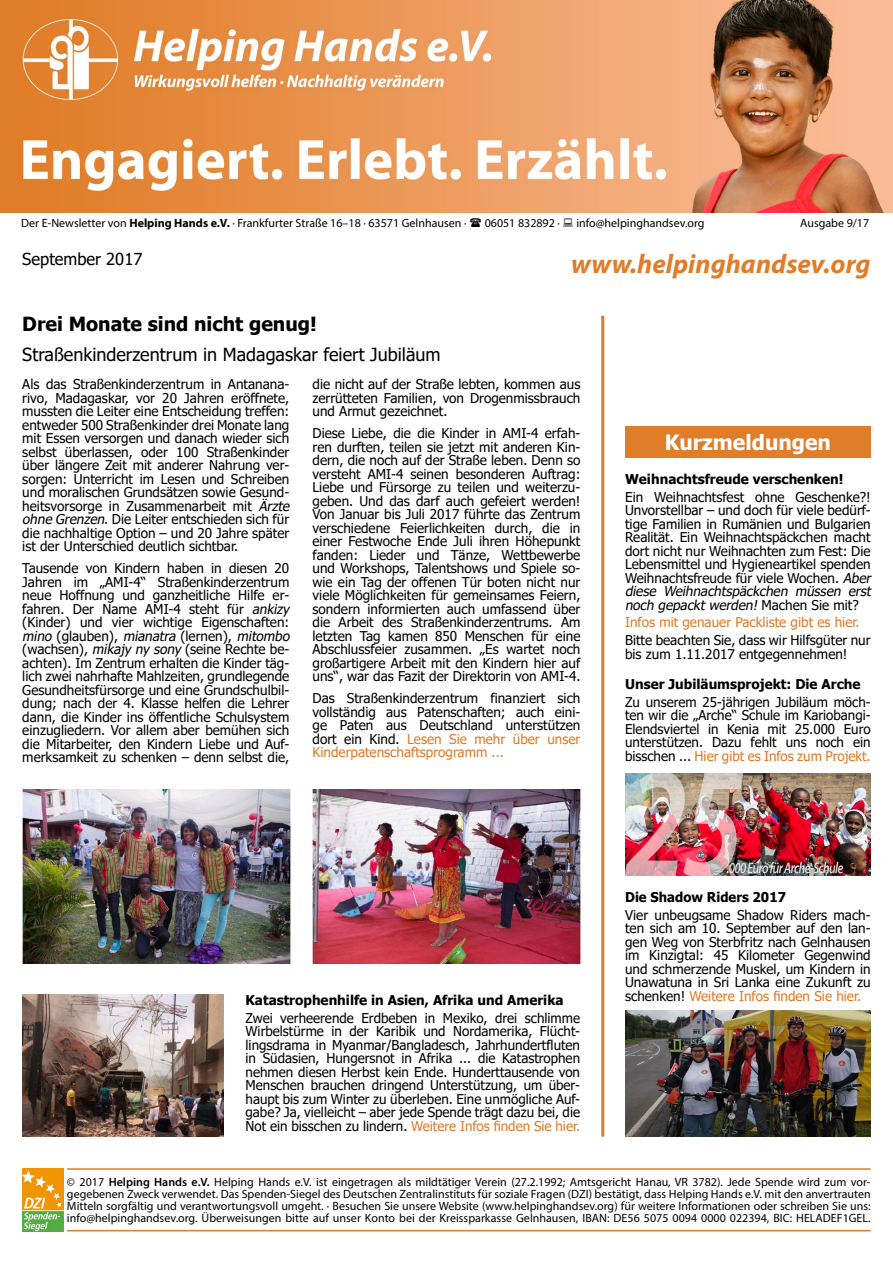
<style>
.page{position:relative;width:893px;height:1263px;background:#fff}
.page>*{position:absolute;margin:0;border:0;box-sizing:border-box;transform-origin:0 0}
.t1{font:italic 700 27px "Myriad Pro";color:#e07d29}
.t2{font:700 21px "Tahoma";color:#fff}
.t3{font:700 19.5px "Tahoma";color:#000}
.t4{font:18px "Tahoma";color:#000}
.t5{font:16.5px "Tahoma";color:#000}
.t6{font:13.5px/13.5px "Tahoma";color:#000;text-align:justify}
.t7{font:700 13.5px "Tahoma";color:#000}
.t8{font:13.5px "Tahoma";color:#df7a27}
.t9{font:12px/12px "Myriad Pro";color:#000;text-align:justify}
.s1{font-weight:700}
.s2{color:#df7a27}
.s3{font-style:italic}
.s4{font-weight:600}
</style>
<div class="page">
<img style="left:0;top:0;width:893px;height:213px">
<hr style="left:67px;top:1230px;width:804px;height:1px;background:#e07d29">
<hr style="left:67px;top:1168px;width:804px;height:2px;background:#e07d29">
<div style="left:625px;top:426px;width:246px;height:32px;background:#e07d29"></div>
<hr style="left:601px;top:316px;width:3px;height:821px;background:#df7a27">
<img style="left:22px;top:1168px;width:42px;height:63px">
<img style="left:625px;top:1010px;width:246px;height:127px">
<img style="left:625px;top:774px;width:246px;height:101px">
<img style="left:22px;top:789px;width:268px;height:174px">
<img style="left:313px;top:789px;width:267px;height:174px">
<img style="left:22px;top:994px;width:201px;height:143px">
<p class="t9" style="left:21px;top:217px;width:447px">Der E-Newsletter von <span class="s1">Helping Hands e.V.</span> · Frankfurter Straße 16–18 · 63571 Gelnhausen ·</p>
<p class="t9" style="left:485px;top:217px;width:77px">06051 832892 ·</p>
<p class="t9" style="left:576px;top:217px;width:130px">info@helpinghandsev.org</p>
<p class="t9" style="left:800px;top:217px;width:71px">Ausgabe 9/17</p>
<h1 class="t1" style="left:571px;top:247px;width:301px">www.helpinghandsev.org</h1>
<p class="t5" style="left:22px;top:248px;width:122px">September 2017</p>
<h3 class="t3" style="left:22px;top:310px;width:296px">Drei Monate sind nicht genug!</h3>
<h3 class="t4" style="left:22px;top:342px;width:420px">Straßenkinderzentrum in Madagaskar feiert Jubiläum</h3>
<p class="t6" style="left:313px;top:378px;width:269px">die nicht auf der Straße lebten, kommen aus zerrütteten Familien, von Drogenmissbrauch und Armut gezeichnet.</p>
<p class="t6" style="left:313px;top:427px;width:269px">Diese Liebe, die die Kinder in AMI-4 erfah&shy;ren durften, teilen sie jetzt mit anderen Kin&shy;dern, die noch auf der Straße leben. Denn so versteht AMI-4 seinen besonderen Auftrag:<br>Liebe und Fürsorge zu teilen und weiterzu&shy;geben. Und das darf auch gefeiert werden!<br>Von Januar bis Juli 2017 führte das Zentrum verschiedene Feierlichkeiten durch, die in einer Festwoche Ende Juli ihren Höhepunkt fanden: Lieder und Tänze, Wettbewerbe und Workshops, Talentshows und Spiele so&shy;wie ein Tag der offenen Tür boten nicht nur viele Möglichkeiten für gemeinsames Feiern, sondern informierten auch umfassend über die Arbeit des Straßenkinderzentrums. Am letzten Tag kamen 850 Menschen für eine Abschlussfeier zusammen. „Es wartet noch großartigere Arbeit mit den Kindern hier auf uns“, war das Fazit der Direktorin von AMI-4.</p>
<p class="t6" style="left:313px;top:692px;width:269px">Das Straßenkinderzentrum finanziert sich vollständig aus Patenschaften; auch eini&shy;ge Paten aus Deutschland unterstützen dort ein Kind. <span class="s2">Lesen Sie mehr über unser Kinderpatenschaftsprogramm ...</span></p>
<p class="t6" style="left:22px;top:378px;width:272px;text-align:left">Als das Straßenkinderzentrum in Antanana&shy;rivo, Madagaskar, vor 20 Jahren eröffnete, mussten die Leiter eine Entscheidung treffen: entweder 500 Straßenkinder drei Monate lang mit Essen versorgen und danach wieder sich selbst überlassen, oder 100 Straßenkinder über längere Zeit mit anderer Nahrung ver&shy;sorgen: Unterricht im Lesen und Schreiben und moralischen Grundsätzen sowie Gesund&shy;heitsvorsorge in Zusammenarbeit mit <span class="s3">Ärzte ohne Grenzen</span>. Die Leiter entschieden sich für die nachhaltige Option – und 20 Jahre später ist der Unterschied deutlich sichtbar.</p>
<p class="t6" style="left:22px;top:562px;width:272px;text-align:left">Tausende von Kindern haben in diesen 20<br>Jahren im „AMI-4“ Straßenkinderzentrum neue Hoffnung und ganzheitliche Hilfe er&shy;fahren. Der Name AMI-4 steht für <span class="s3">ankizy </span>(Kinder) und vier wichtige Eigenschaften: <span class="s3">mino</span> (glauben), <span class="s3">mianatra</span> (lernen), <span class="s3">mitombo </span>(wachsen), <span class="s3">mikajy ny sony</span> (seine Rechte be&shy;achten). Im Zentrum erhalten die Kinder täg&shy;lich zwei nahrhafte Mahlzeiten, grundlegende Gesundheitsfürsorge und eine Grundschulbil&shy;dung; nach der 4. Klasse helfen die Lehrer dann, die Kinder ins öffentliche Schulsystem einzugliedern. Vor allem aber bemühen sich die Mitarbeiter, den Kindern Liebe und Auf&shy;merksamkeit zu schenken – denn selbst die,</p>
<h2 class="t2" style="left:665px;top:428px;width:168px">Kurzmeldungen</h2>
<p class="t7" style="left:625px;top:470px;width:220px">Weihnachtsfreude verschenken!</p>
<p class="t6" style="left:625px;top:491px;width:251px;text-align:left">Ein Weihnachtsfest ohne Geschenke?!<br>Unvorstellbar – und doch für viele bedürf&shy;tige Familien in Rumänien und Bulgarien Realität. Ein Weihnachtspäckchen macht dort nicht nur Weihnachten zum Fest: Die Lebensmittel und Hygieneartikel spenden Weihnachtsfreude für viele Wochen. <span class="s3">Aber diese Weihnachtspäckchen müssen erst noch gepacktwerden!</span>M a c h e n S i e m i t ?</p>
<p class="t8" style="left:625px;top:613px;width:236px">Infos mit genauer Packliste gibt es hier.</p>
<p class="t6" style="left:625px;top:634px;width:247px">Bitte beachten Sie, dass wir Hilfsgüter nur bis zum 1.11.2017 entgegennehmen!</p>
<p class="t7" style="left:625px;top:675px;width:237px">Unser Jubiläumsprojekt: Die Arche</p>
<p class="t6" style="left:625px;top:696px;width:247px">Zu unserem 25-jährigen Jubiläum möch&shy;ten wir die „Arche“ Schule im Kariobangi-Elendsviertel in Kenia mit 25.000 Euro unterstützen. Dazu fehlt uns noch ein bisschen ... <span class="s2">Hier gibt es Infos zum Projekt.</span></p>
<p class="t7" style="left:246px;top:990px;width:320px">Katastrophenhilfe in Asien, Afrika und Amerika</p>
<p class="t6" style="left:246px;top:1012px;width:336px">Zwei verheerende Erdbeben in Mexiko, drei schlimme Wirbelstürme in der Karibik und Nordamerika, Flücht&shy;lingsdrama in Myanmar/Bangladesch, Jahrhundertfluten in Südasien, Hungersnot in Afrika ... die Katastrophen nehmen diesen Herbst kein Ende. Hunderttausende von Menschen brauchen dringend Unterstützung, um über&shy;haupt bis zum Winter zu überleben. Eine unmögliche Auf&shy;gabe? Ja, vielleicht – aber jede Spende trägt dazu bei, die Not ein bisschen zu lindern. <span class="s2">Weitere Infos finden Sie hier.</span></p>
<p class="t7" style="left:625px;top:887px;width:162px">Die Shadow Riders 2017</p>
<p class="t6" style="left:625px;top:909px;width:247px">Vier unbeugsame Shadow Riders mach&shy;ten sich am 10. September auf den lan&shy;gen Weg von Sterbfritz nach Gelnhausen im Kinzigtal: 45 Kilometer Gegenwind und schmerzende Muskel, um Kindern in Unawatuna in Sri Lanka eine Zukunft zu schenken! <span class="s2">Weitere Infos finden Sie hier.</span></p>
<p class="t9" style="left:67px;top:1176px;width:805px">© 2017 <span class="s4">Helping Hands e.V.</span> Helping Hands e.V. ist eingetragen als mildtätiger Verein (27.2.1992; Amtsgericht Hanau, VR 3782). Jede Spende wird zum vor&shy;gegebenen Zweck verwendet. Das Spenden-Siegel des Deutschen Zentralinstituts für soziale Fragen (DZI) bestätigt, dass Helping Hands e.V. mit den anvertrauten Mitteln sorgfältig und verantwortungsvoll umgeht. · Besuchen Sie unsere Website (www.helpinghandsev.org) für weitere Informationen oder schreiben Sie uns: info@helpinghandsev.org. Überweisungen bitte auf unser Konto bei der Kreissparkasse Gelnhausen, IBAN: DE56 5075 0094 0000 022394, BIC: HELADEF1GEL.</p>
</div>
